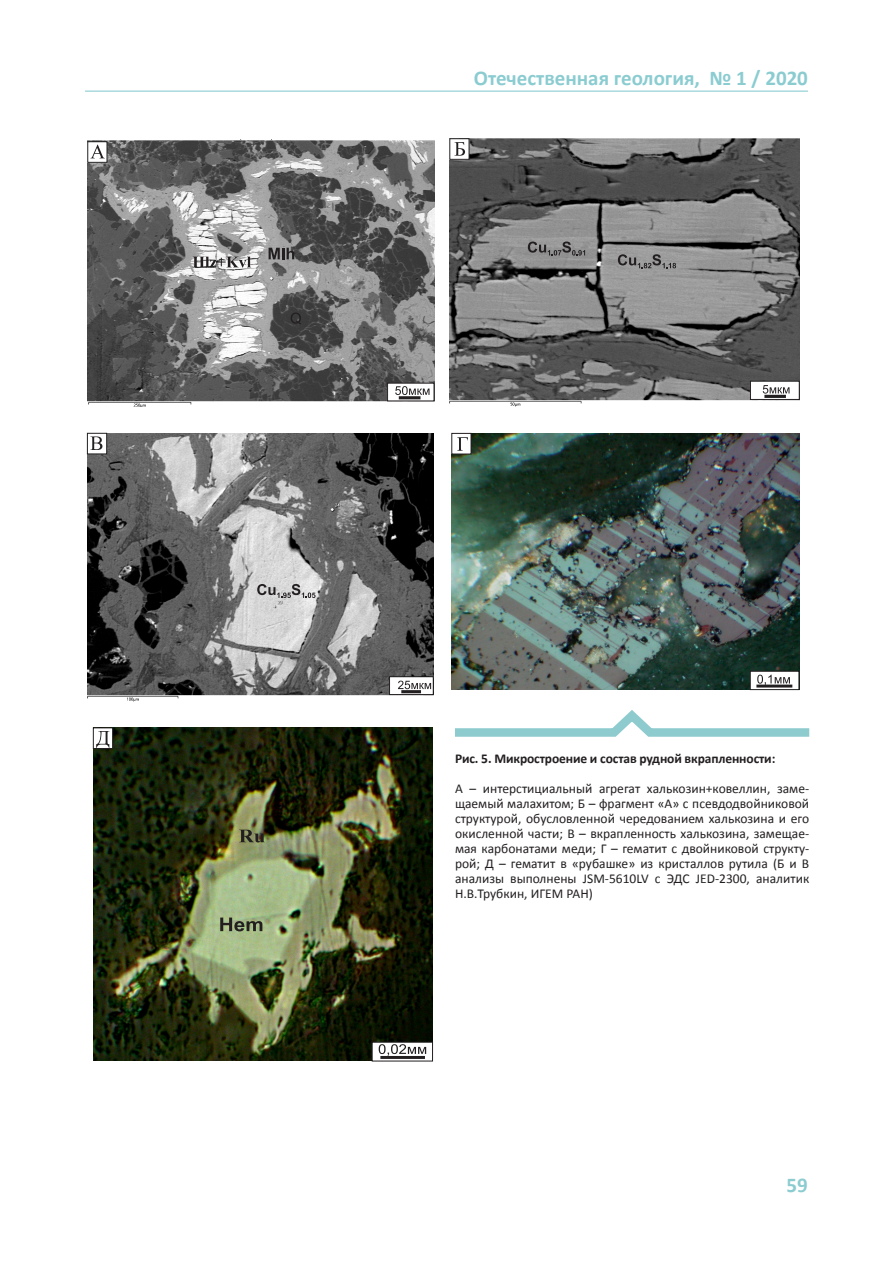
<style>
.page{position:relative;width:893px;height:1263px;background:#fff}
.page>*{position:absolute;margin:0;border:0;box-sizing:border-box;transform-origin:0 0}
.t1{font:700 21px "Calibri";color:#8bccd1}
.подрисуночная_подпис{font:13.5px/15px "Calibri";color:#231f20;text-align:justify}
.подрисуночная_подпис-2{font:700 13.5px "Calibri";letter-spacing:-.01em;color:#231f20}
</style>
<div class="page">
<hr style="left:85px;top:91px;width:723px;height:1px;background:#8bccd1">
<img style="left:88px;top:139px;width:346px;height:268px">
<div style="left:388px;top:383px;width:46px;height:18px;background:#fff"></div>
<hr style="left:399px;top:396px;width:21px;height:3px;background:#231f20">
<svg style="left:395px;top:386px;width:34px;height:9px"></svg>
<svg style="left:291px;top:313px;width:10px;height:11px"></svg>
<svg style="left:269px;top:248px;width:25px;height:11px"></svg>
<img style="left:450px;top:138px;width:349px;height:269px">
<div style="left:750px;top:381px;width:49px;height:18px;background:#fff"></div>
<div style="left:750px;top:381px;width:50px;height:19px;border:1px solid #231f20"></div>
<hr style="left:764px;top:395px;width:22px;height:3px;background:#231f20">
<svg style="left:763px;top:385px;width:26px;height:9px"></svg>
<svg style="left:618px;top:254px;width:58px;height:14px"></svg>
<svg style="left:528px;top:241px;width:57px;height:15px"></svg>
<img style="left:87px;top:433px;width:346px;height:269px">
<div style="left:390px;top:677px;width:43px;height:17px;background:#fff"></div>
<div style="left:389px;top:676px;width:45px;height:19px;border:1px solid #231f20"></div>
<hr style="left:401px;top:690px;width:20px;height:3px;background:#231f20">
<svg style="left:398px;top:681px;width:33px;height:8px"></svg>
<svg style="left:257px;top:584px;width:59px;height:14px"></svg>
<img style="left:452px;top:433px;width:347px;height:257px">
<svg style="left:752px;top:673px;width:45px;height:15px"></svg>
<div style="left:750px;top:671px;width:49px;height:19px;border:1px solid #231f20"></div>
<hr style="left:756px;top:684px;width:36px;height:3px;background:#231f20">
<svg style="left:757px;top:675px;width:33px;height:10px"></svg>
<svg style="left:193px;top:257px;width:58px;height:11px"></svg>
<img style="left:94px;top:728px;width:339px;height:333px">
<div style="left:372px;top:1042px;width:60px;height:19px;background:#fff"></div>
<div style="left:372px;top:1042px;width:61px;height:19px;border:1px solid #231f20"></div>
<hr style="left:380px;top:1056px;width:45px;height:3px;background:#231f20">
<svg style="left:379px;top:1044px;width:47px;height:12px"></svg>
<svg style="left:220px;top:917px;width:42px;height:14px"></svg>
<svg style="left:239px;top:830px;width:26px;height:12px"></svg>
<div style="left:88px;top:142px;width:19px;height:20px;background:#fff"></div>
<div style="left:87px;top:141px;width:20px;height:22px;border:1px solid #231f20"></div>
<svg style="left:91px;top:145px;width:13px;height:13px"></svg>
<div style="left:450px;top:139px;width:19px;height:20px;background:#fff"></div>
<div style="left:449px;top:138px;width:20px;height:22px;border:1px solid #231f20"></div>
<svg style="left:454px;top:142px;width:11px;height:14px"></svg>
<div style="left:87px;top:433px;width:20px;height:21px;background:#fff"></div>
<div style="left:87px;top:433px;width:20px;height:21px;border:1px solid #231f20"></div>
<svg style="left:90px;top:436px;width:12px;height:14px"></svg>
<div style="left:452px;top:433px;width:19px;height:21px;background:#fff"></div>
<svg style="left:457px;top:437px;width:11px;height:14px"></svg>
<div style="left:93px;top:728px;width:20px;height:20px;background:#fff"></div>
<div style="left:93px;top:727px;width:20px;height:22px;border:1px solid #231f20"></div>
<svg style="left:96px;top:731px;width:13px;height:17px"></svg>
<svg style="left:455px;top:710px;width:355px;height:27px"></svg>
<h1 class="t1" style="left:474px;top:65px;width:336px">Отечественная геология, № 1 / 2020</h1>
<p class="подрисуночная_подпис-2" style="left:455px;top:750px;width:322px">Рис. 5. Микростроение и состав рудной вкрапленности:</p>
<p class="подрисуночная_подпис" style="left:455px;top:781px;width:356px">А – интерстициальный агрегат халькозин+ковеллин, заме&shy;щаемый малахитом; Б – фрагмент «А» с псевдодвойниковой структурой, обусловленной чередованием халькозина и его окисленной части; В – вкрапленность халькозина, замещае&shy;мая карбонатами меди; Г – гематит с двойниковой структу&shy;рой; Д – гематит в «рубашке» из кристаллов рутила (Б и В анализы выполнены JSM-5610LV с ЭДС JED-2300, аналитик Н.В.Трубкин, ИГЕМ РАН)</p>
<h1 class="t1" style="left:787px;top:1171px;width:23px">59</h1>
</div>
